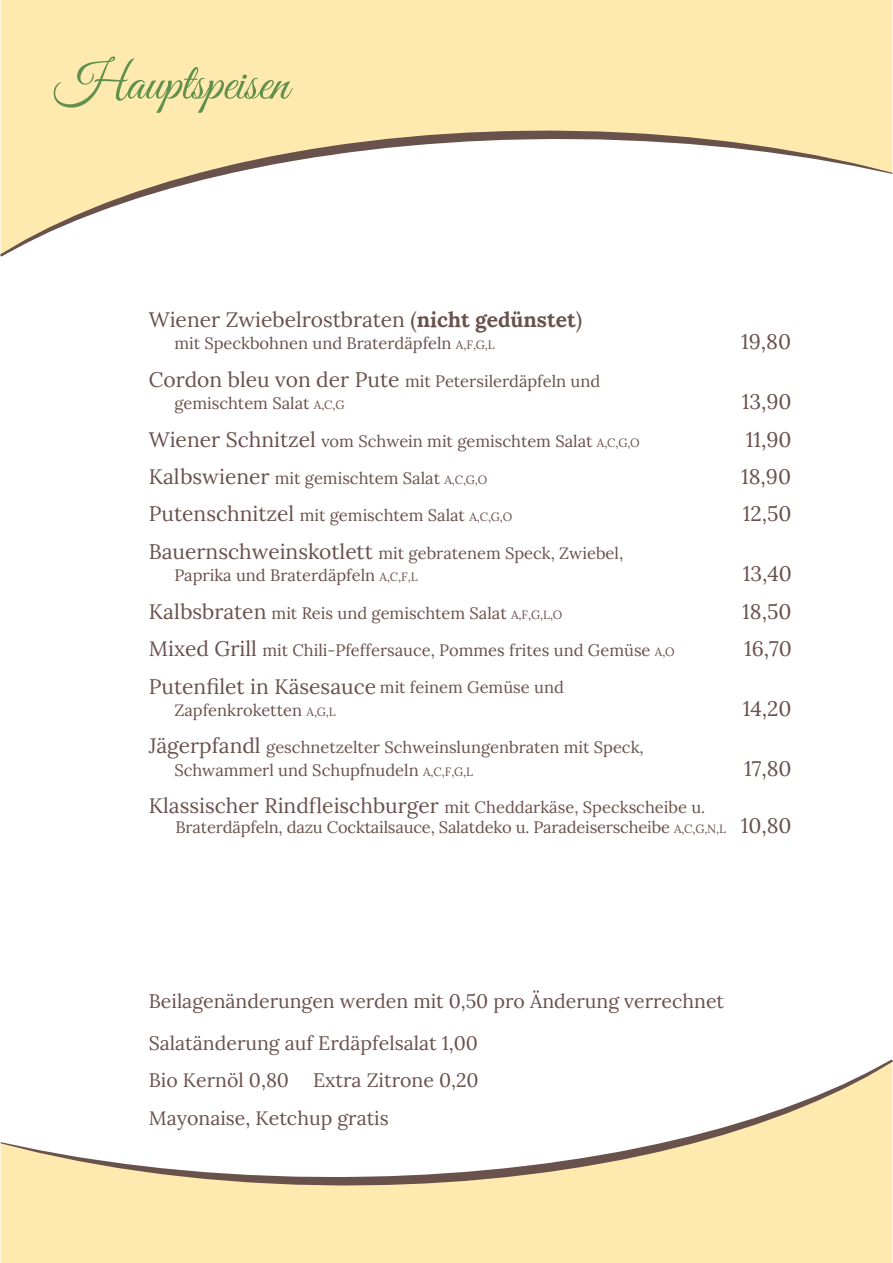
<style>
.page{position:relative;width:893px;height:1263px;background:#fff}
.page>*{position:absolute;margin:0;border:0;box-sizing:border-box;transform-origin:0 0}
.t1{font:52.5px "Great Vibes";color:#61904f}
.t2{font:21px "Lora";color:#69514c}
.t3{font:19.5px/42px "Lora";color:#69514c}
.t4{font:16.5px/22.5px "Lora";color:#69514c}
.s1{font-weight:700}
.s2{font-size:12px}
.s3{font-size:21px}
</style>
<div class="page">
<div style="left:1px;top:0;width:891px;height:130px;background:#feeaaf"></div>
<svg style="left:0;top:130px;width:892px;height:127px"></svg>
<div style="left:1px;top:1185px;width:891px;height:78px;background:#feeaaf"></div>
<svg style="left:0;top:1059px;width:893px;height:126px"></svg>
<h1 class="t1" style="left:54px;top:54px;width:236px">Hauptspeisen</h1>
<p class="t2" style="left:149px;top:304px;width:435px">Wiener Zwiebelrostbraten (<span class="s1">nicht gedünstet</span>)</p>
<p class="t4" style="left:174px;top:331px;width:322px">mit Speckbohnen und Braterdäpfeln <span class="s2">A,F,G,L</span></p>
<p class="t2" style="left:741px;top:326px;width:51px">19,80</p>
<p class="t4" style="left:174px;top:368px;width:427px;text-indent:-26px"><span class="s3">Cordon bleu von der Pute</span> mit Petersilerdäpfeln und gemischtem Salat <span class="s2">A,C,G</span></p>
<p class="t2" style="left:742px;top:386px;width:51px">13,90</p>
<p class="t4" style="left:149px;top:428px;width:492px"><span class="s3">Wiener Schnitzel</span> vom Schwein mit gemischtem Salat <span class="s2">A,C,G,O</span></p>
<p class="t2" style="left:746px;top:423px;width:47px">11,90</p>
<p class="t4" style="left:149px;top:466px;width:340px"><span class="s3">Kalbswiener</span> mit gemischtem Salat <span class="s2">A,C,G,O</span></p>
<p class="t2" style="left:741px;top:460px;width:51px">18,90</p>
<p class="t2" style="left:149px;top:498px;width:105px">Putenschn</p>
<p class="t4" style="left:253px;top:503px;width:261px"><span class="s3">itzel</span> mit gemischtem Salat <span class="s2">A,C,G,O</span></p>
<p class="t2" style="left:743px;top:498px;width:50px">12,50</p>
<p class="t4" style="left:174px;top:540px;width:450px;text-indent:-26px"><span class="s3">Bauernschweinskotlett</span> mit gebratenem Speck, Zwiebel,<br>Paprika und Braterdäpfeln <span class="s2">A,C,F,L</span></p>
<p class="t2" style="left:743px;top:558px;width:51px">13,40</p>
<p class="t4" style="left:149px;top:600px;width:415px"><span class="s3">Kalbsbraten</span> mit Reis und gemischtem Salat <span class="s2">A,F,G,L,O</span></p>
<p class="t2" style="left:742px;top:595px;width:51px">18,50</p>
<p class="t4" style="left:149px;top:638px;width:527px"><span class="s3">Mixed Grill</span> mit Chili-Pfeffersauce, Pommes frites und Gemüse <span class="s2">A,O</span></p>
<p class="t2" style="left:744px;top:632px;width:49px">16,70</p>
<p class="t4" style="left:380px;top:675px;width:185px">mit feinem Gemüse und</p>
<p class="t4" style="left:174px;top:698px;width:163px">Zapfenkroketten <span class="s2">A,G,L</span></p>
<p class="t2" style="left:743px;top:692px;width:50px">14,20</p>
<p class="t2" style="left:149px;top:730px;width:9px">J</p>
<p class="t2" style="left:149px;top:670px;width:229px">Putenfilet in Käsesauce</p>
<p class="t4" style="left:174px;top:735px;width:471px;text-indent:-18px"><span class="s3">ägerpfandl</span> geschnetzelter Schweinslungenbraten mit Speck,<br>Schwammerl und Schupfnudeln <span class="s2">A,C,F,G,L</span></p>
<p class="t2" style="left:744px;top:752px;width:49px">17,80</p>
<p class="t2" style="left:741px;top:809px;width:52px">10,80</p>
<p class="t4" style="left:175px;top:796px;width:552px;line-height:19.8px;text-indent:-27px"><span class="s3">Klassischer Rindfleischburger</span> mit Cheddarkäse, Speckscheibe u.<br>Braterdäpfeln, dazu Cocktailsauce, Salatdeko u. Paradeiserscheibe <span class="s2">A,C,G,N,L</span></p>
<p class="t3" style="left:149px;top:979px;width:577px">Beilagenänderungen werden mit 0,50 pro Änderung verrechnet<br>Salatänderung auf Erdäpfelsalat 1,00</p>
<p class="t3" style="left:149px;top:1060px;width:331px;line-height:37.5px">Bio Kernöl 0,80 Extra Zitrone 0,20<br>Mayonaise, Ketchup gratis</p>
</div>
